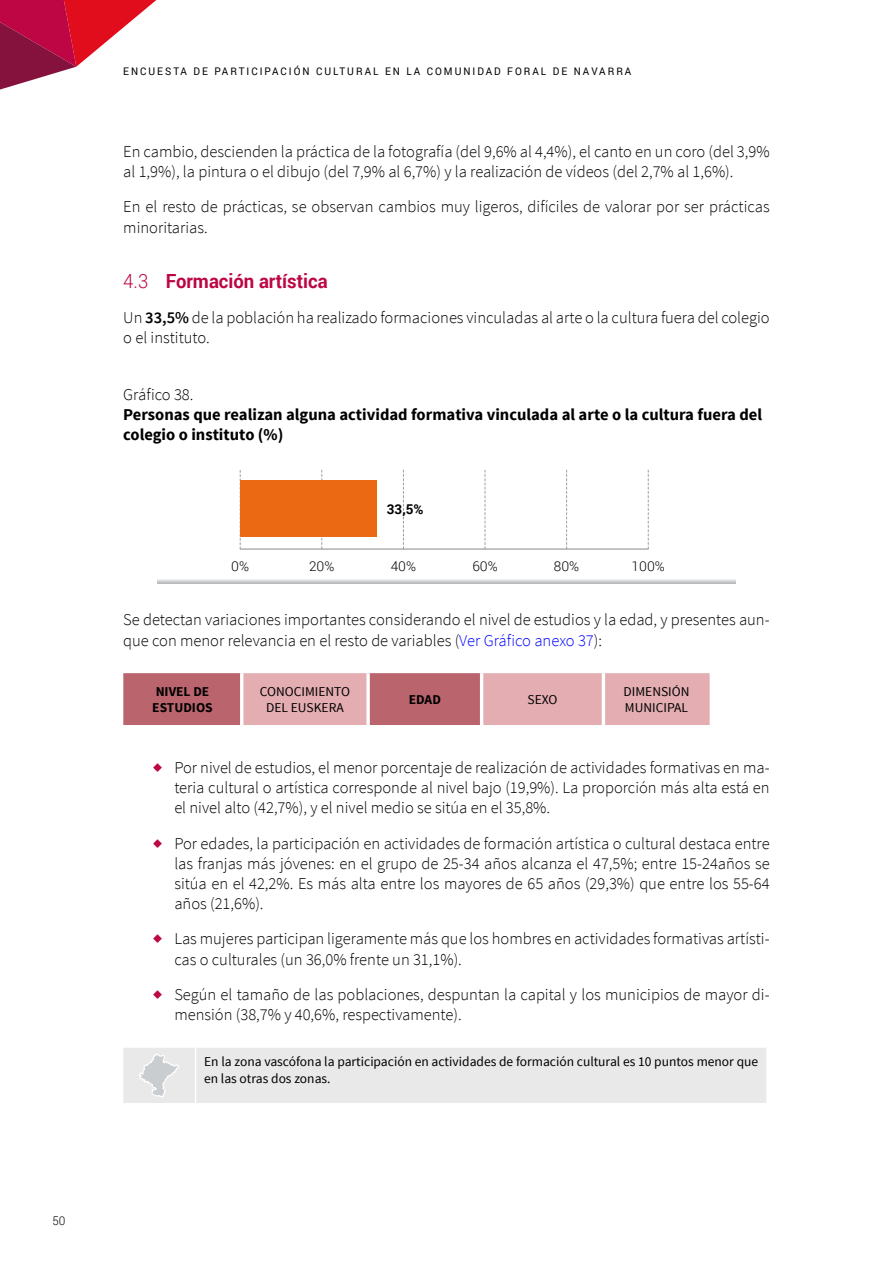
<style>
.page{position:relative;width:893px;height:1263px;background:#fff}
.page>*{position:absolute;margin:0;border:0;box-sizing:border-box;transform-origin:0 0}
.t1{font:700 19.5px "Roboto";color:#bd0643;scale:.95 1}
.t2{font:300 16.5px/20.2px "Source Sans Pro";color:#000}
.t3{font:700 16.5px/20.2px "Source Sans Pro";color:#000}
.t4{font:13.5px/16.2px "Source Sans Pro";color:#000}
.t5{font:700 13.5px/16.2px "Source Sans Pro";color:#000}
.t6{font:300 13.5px "Roboto";color:#000}
.t7{font:700 13.5px "Roboto";color:#000}
.t8{font:300 12px "Roboto";color:#000;scale:.95 1}
.t9{font:10.5px "Roboto";letter-spacing:.2em;color:#000;scale:.95 1}
.s1{font-weight:300}
.s2{font-weight:600}
.s3{color:#00f}
</style>
<div class="page">
<svg style="left:0;top:0;width:157px;height:90px"></svg>
<svg style="left:157px;top:579px;width:579px;height:4px;background:#d6d7d8"></svg>
<hr style="left:240px;top:549px;width:408px;height:1px;background:#87888a">
<svg style="left:322px;top:470px;width:1px;height:79px"></svg>
<svg style="left:403px;top:469px;width:1px;height:80px"></svg>
<svg style="left:485px;top:469px;width:1px;height:80px"></svg>
<svg style="left:566px;top:469px;width:1px;height:80px"></svg>
<svg style="left:648px;top:469px;width:1px;height:80px"></svg>
<svg style="left:240px;top:470px;width:10px;height:79px"></svg>
<div style="left:240px;top:481px;width:137px;height:56px;background:#eb6913"></div>
<svg style="left:123px;top:673px;width:587px;height:52px;background:#d39198"></svg>
<hr style="left:240px;top:673px;width:3px;height:52px;background:#fff">
<svg style="left:366px;top:673px;width:4px;height:52px"></svg>
<hr style="left:480px;top:673px;width:3px;height:52px;background:#fff">
<hr style="left:602px;top:673px;width:3px;height:52px;background:#fff">
<div style="left:123px;top:1048px;width:643px;height:55px;background:#e9e9ea"></div>
<p class="t8" style="left:52px;top:1212px;width:15px">50</p>
<p class="t9" style="left:123px;top:64px;width:536px">ENCUESTA DE PARTICIPACIÓN CULTURAL EN LA COMUNIDAD FORAL DE NAVARRA</p>
<p class="t2" style="left:123px;top:141px;width:648px">En cambio, descienden la práctica de la fotografía (del 9,6% al 4,4%), el canto en un coro (del 3,9% al 1,9%), la pintura o el dibujo (del 7,9% al 6,7%) y la realización de vídeos (del 2,7% al 1,6%).</p>
<p class="t2" style="left:123px;top:197px;width:648px">En el resto de prácticas, se observan cambios muy ligeros, difíciles de valorar por ser prácticas minoritarias.</p>
<p class="t1" style="left:123px;top:267px;width:217px"><span class="s1">4.3</span> Formación artística</p>
<p class="t2" style="left:123px;top:307px;width:648px">Un <span class="s2">33,5%</span> de la población ha realizado formaciones vinculadas al arte o la cultura fuera del colegio o el instituto.</p>
<p class="t2" style="left:123px;top:384px;width:72px">Gráfico 38.</p>
<p class="t3" style="left:123px;top:405px;width:640px">Personas que realizan alguna actividad formativa vinculada al arte o la cultura fuera del colegio o instituto (%)</p>
<p class="t7" style="left:387px;top:499px;width:38px">33,5%</p>
<p class="t6" style="left:231px;top:557px;width:19px">0%</p>
<p class="t6" style="left:309px;top:557px;width:27px">20%</p>
<p class="t6" style="left:391px;top:557px;width:27px">40%</p>
<p class="t6" style="left:472px;top:557px;width:27px">60%</p>
<p class="t6" style="left:554px;top:557px;width:27px">80%</p>
<p class="t6" style="left:632px;top:557px;width:35px">100%</p>
<p class="t2" style="left:123px;top:610px;width:648px">Se detectan variaciones importantes considerando el nivel de estudios y la edad, y presentes aun&shy;que con menor relevancia en el resto de variables (<span class="s3">Ver Gráfico anexo 37</span>):</p>
<p class="t5" style="left:152px;top:684px;width:62px">NIVEL DE<br>ESTUDIOS</p>
<p class="t4" style="left:260px;top:684px;width:92px;text-align:center">CONOCIMIENTO<br>DEL EUSKERA</p>
<p class="t5" style="left:409px;top:692px;width:34px">EDAD</p>
<p class="t4" style="left:527px;top:692px;width:31px">SEXO</p>
<p class="t4" style="left:623px;top:684px;width:67px">DIMENSIÓN<br>MUNICIPAL</p>
<p class="t2" style="left:174px;top:757px;width:597px;text-align:justify;text-indent:-21px"><sup>◆</sup> Por nivel de estudios, el menor porcentaje de realización de actividades formativas en ma&shy;teria cultural o artística corresponde al nivel bajo (19,9%). La proporción más alta está en el nivel alto (42,7%), y el nivel medio se sitúa en el 35,8%.</p>
<p class="t2" style="left:174px;top:833px;width:597px;text-align:justify;text-indent:-21px"><sup>◆</sup> Por edades, la participación en actividades de formación artística o cultural destaca entre las franjas más jóvenes: en el grupo de 25-34 años alcanza el 47,5%; entre 15-24años se sitúa en el 42,2%. Es más alta entre los mayores de 65 años (29,3%) que entre los 55-64 años (21,6%).</p>
<p class="t2" style="left:174px;top:929px;width:597px;text-indent:-21px"><sup>◆</sup> Las mujeres participan ligeramente más que los hombres en actividades formativas artísti&shy;cas o culturales (un 36,0% frente un 31,1%).</p>
<p class="t2" style="left:174px;top:984px;width:597px;text-indent:-21px"><sup>◆</sup> Según el tamaño de las poblaciones, despuntan la capital y los municipios de mayor di&shy;mensión (38,7% y 40,6%, respectivamente).</p>
<p class="t4" style="left:204px;top:1054px;width:555px">En la zona vascófona la participación en actividades de formación cultural es 10 puntos menor que en las otras dos zonas.</p>
</div>
